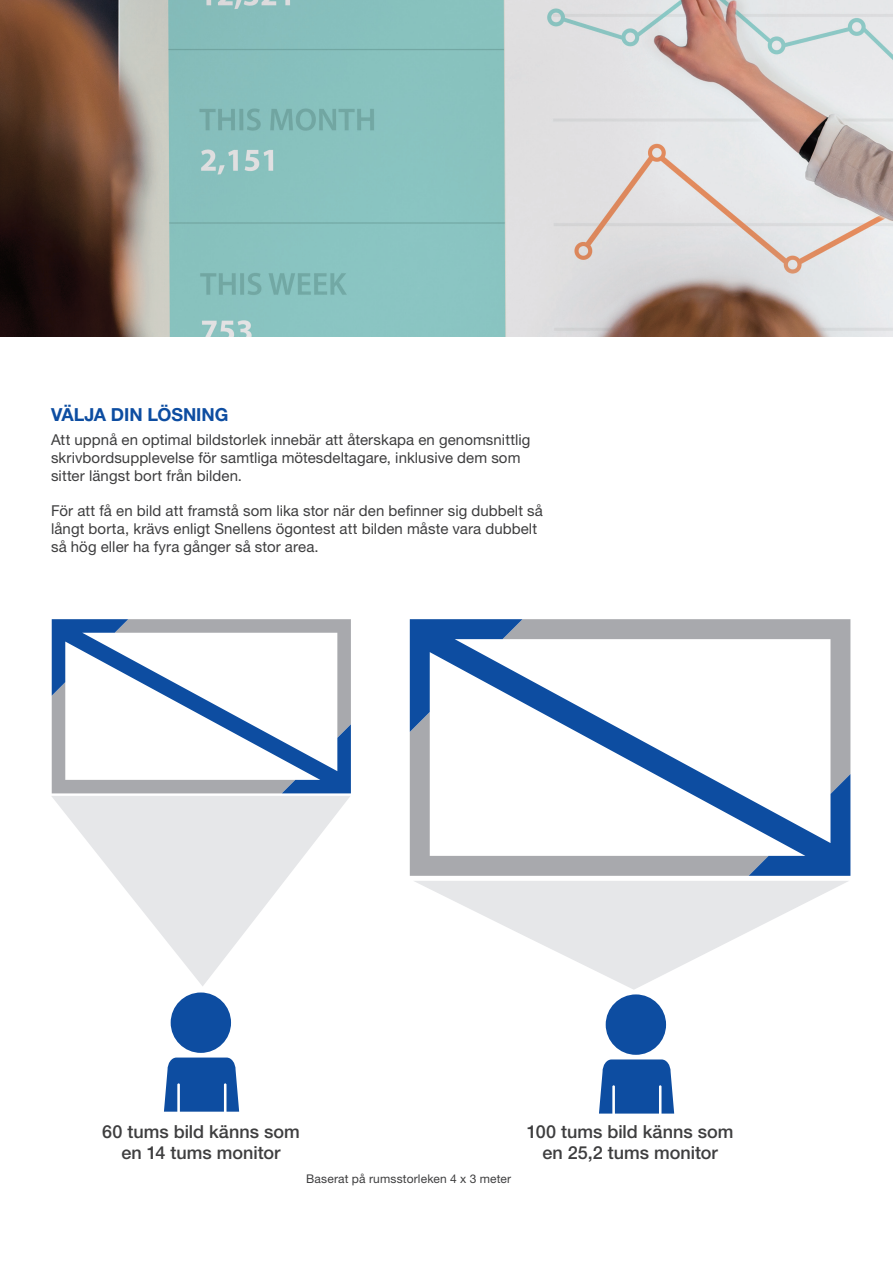
<style>
.page{position:relative;width:893px;height:1263px;background:#fff}
.page>*{position:absolute;margin:0;border:0;box-sizing:border-box;transform-origin:0 0}
.Body{font:500 18px/21px "Helvetica Neue LT Pro";color:#3e3e3f;text-align:center}
.Subheads{font:700 18px "Helvetica Neue LT Pro";letter-spacing:-.005em;color:#0d4da1}
.Body-2{font:15px/18px "Helvetica Neue LT Pro";letter-spacing:.005em;color:#3e3e3f}
.Body-3{font:12px "Helvetica Neue LT Pro";letter-spacing:.015em;color:#3e3e3f}
</style>
<div class="page">
<svg style="left:410px;top:619px;width:440px;height:257px"></svg>
<svg style="left:414px;top:881px;width:434px;height:109px"></svg>
<div style="left:606px;top:994px;width:60px;height:61px;background:#0d4da1;border-radius:50%"></div>
<svg style="left:599px;top:1059px;width:75px;height:54px;background:#2760ab"></svg>
<svg style="left:52px;top:619px;width:299px;height:174px"></svg>
<svg style="left:52px;top:796px;width:298px;height:190px;fill:#e7e8ea"></svg>
<div style="left:171px;top:992px;width:60px;height:61px;background:#0d4da1;border-radius:50%"></div>
<svg style="left:164px;top:1057px;width:75px;height:55px;background:#2961ab"></svg>
<img style="left:0;top:0;width:893px;height:337px">
<p class="Subheads" style="left:51px;top:403px;width:179px">VÄLJA DIN LÖSNING</p>
<p class="Body-2" style="left:51px;top:431px;width:481px">Att uppnå en optimal bildstorlek innebär att återskapa en genomsnittlig skrivbordsupplevelse för samtliga mötesdeltagare, inklusive dem som sitter längst bort från bilden.</p>
<p class="Body-2" style="left:51px;top:502px;width:493px">För att få en bild att framstå som lika stor när den befinner sig dubbelt så långt borta, krävs enligt Snellens ögontest att bilden måste vara dubbelt så hög eller ha fyra gånger så stor area.</p>
<p class="Body" style="left:102px;top:1121px;width:199px">60 tums bild känns som en 14 tums monitor</p>
<p class="Body-3" style="left:306px;top:1172px;width:207px">Baserat på rumsstorleken 4 x 3 meter</p>
<p class="Body" style="left:527px;top:1121px;width:208px">100 tums bild känns som en 25,2 tums monitor</p>
</div>
